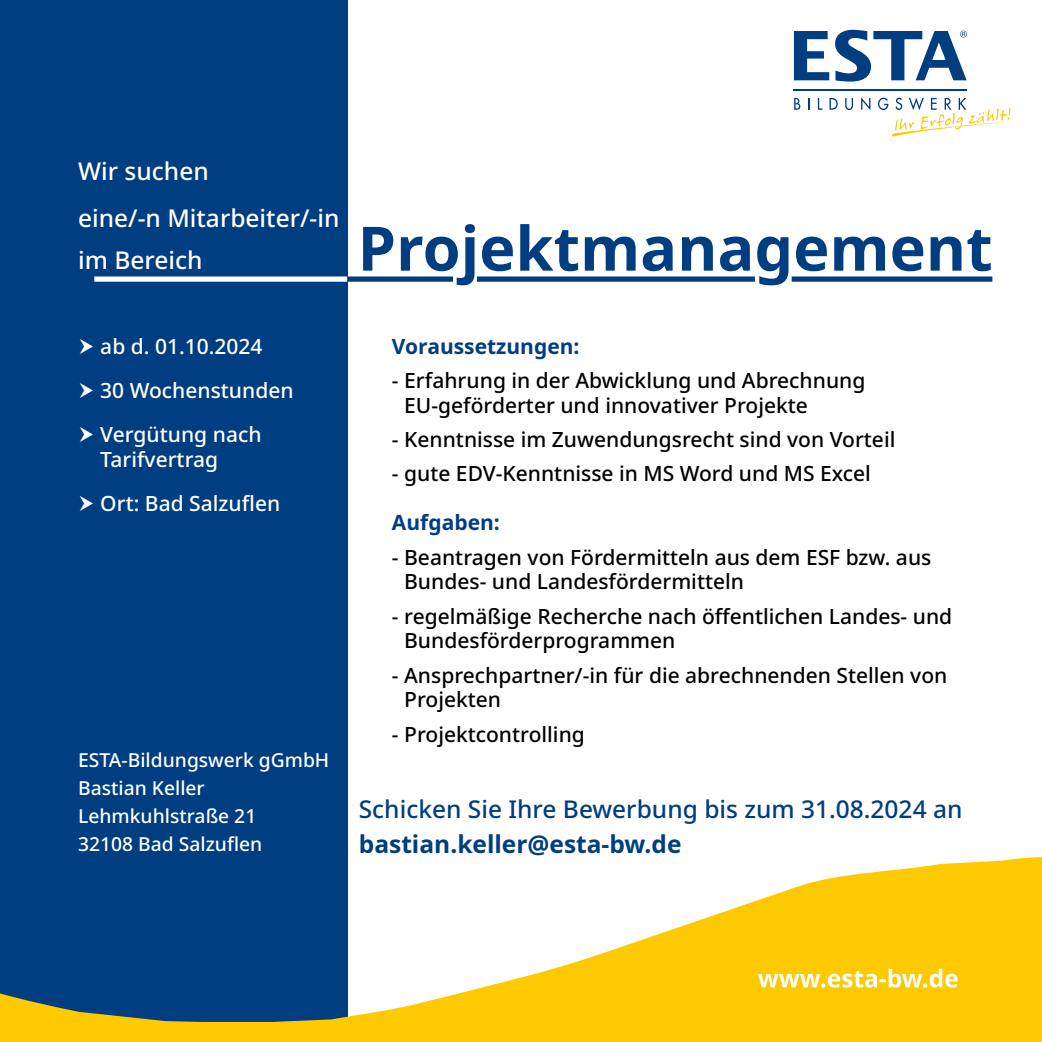
<style>
.page{position:relative;width:1042px;height:1042px;background:#fff}
.page>*{position:absolute;margin:0;border:0;box-sizing:border-box;transform-origin:0 0}
.t1{font:700 61.25px "Noto Sans";color:#003e81}
.t2{font:500 24.5px "Noto Sans";color:#003e81}
.t3{font:500 24.5px/46.9px "Noto Sans";color:#fff}
.t4{font:700 24.5px "Noto Sans";color:#003e81}
.t5{font:500 21px/24.5px "Noto Sans";color:#000}
.t6{font:500 21px/44.3px "Noto Sans";color:#fff}
.t7{font:700 21px "Noto Sans";color:#003e81}
.t8{font:500 19.25px/28px "Noto Sans";color:#fff}
</style>
<div class="page">
<div style="left:0;top:0;width:347px;height:1042px;background:#003e81"></div>
<svg style="left:0;top:857px;width:1042px;height:185px"></svg>
<svg style="left:794px;top:31px;width:35px;height:49px"></svg>
<svg style="left:794px;top:98px;width:6px;height:12px"></svg>
<svg style="left:808px;top:98px;width:1px;height:12px"></svg>
<svg style="left:818px;top:98px;width:4px;height:12px"></svg>
<svg style="left:829px;top:98px;width:9px;height:12px"></svg>
<svg style="left:845px;top:98px;width:8px;height:12px"></svg>
<svg style="left:861px;top:97px;width:9px;height:13px"></svg>
<svg style="left:835px;top:30px;width:132px;height:52px"></svg>
<svg style="left:878px;top:98px;width:133px;height:39px"></svg>
<hr style="left:794px;top:89px;width:173px;height:1px;background:#003e81">
<div style="left:94px;top:276px;width:253px;height:6px;background:#fff"></div>
<div style="left:347px;top:276px;width:645px;height:6px;background:#003e81"></div>
<svg style="left:758px;top:968px;width:199px;height:19px"></svg>
<div style="left:453px;top:275px;width:23px;height:9px;background:#fff"></div>
<div style="left:755px;top:275px;width:36px;height:9px;background:#fff"></div>
<p class="t3" style="left:78px;top:148px;width:263px">Wir suchen<br>eine/-n Mitarbeiter/-in</p>
<p class="t3" style="left:78px;top:237px;width:126px">im Bereich</p>
<p class="t6" style="left:100px;top:324px;width:195px">ab d. 01.10.2024<br>30 Wochenstunden<br>Vergütung nach</p>
<p class="t6" style="left:100px;top:438px;width:181px">Tarifvertrag<br>Ort: Bad Salzuflen</p>
<p class="t8" style="left:78px;top:746px;width:253px">ESTA-Bildungswerk gGmbH<br>Bastian Keller<br>Lehmkuhlstraße 21<br>32108 Bad Salzuflen</p>
<h1 class="t1" style="left:358px;top:205px;width:636px">Projektmanagement</h1>
<p class="t7" style="left:392px;top:331px;width:189px">Voraussetzungen:</p>
<p class="t5" style="left:404px;top:369px;width:463px;text-indent:-12px">- Erfahrung in der Abwicklung und Abrechnung<br>EU-geförderter und innovativer Projekte</p>
<p class="t5" style="left:392px;top:428px;width:505px">- Kenntnisse im Zuwendungsrecht sind von Vorteil</p>
<p class="t5" style="left:392px;top:462px;width:480px">- gute EDV-Kenntnisse in MS Word und MS Excel</p>
<p class="t7" style="left:392px;top:508px;width:109px">Aufgaben:</p>
<p class="t5" style="left:404px;top:545px;width:529px;text-indent:-12px">- Beantragen von Fördermitteln aus dem ESF bzw. aus<br>Bundes- und Landesfördermitteln</p>
<p class="t5" style="left:404px;top:604px;width:549px;text-indent:-12px">- regelmäßige Recherche nach öffentlichen Landes- und<br>Bundesförderprogrammen</p>
<p class="t5" style="left:404px;top:663px;width:545px;text-indent:-12px">- Ansprechpartner/-in für die abrechnenden Stellen von<br>Projekten</p>
<p class="t5" style="left:392px;top:722px;width:194px">- Projektcontrolling</p>
<p class="t2" style="left:359px;top:792px;width:605px">Schicken Sie Ihre Bewerbung bis zum 31.08.2024 an</p>
<p class="t4" style="left:359px;top:827px;width:324px">bastian.keller@esta-bw.de</p>
</div>
